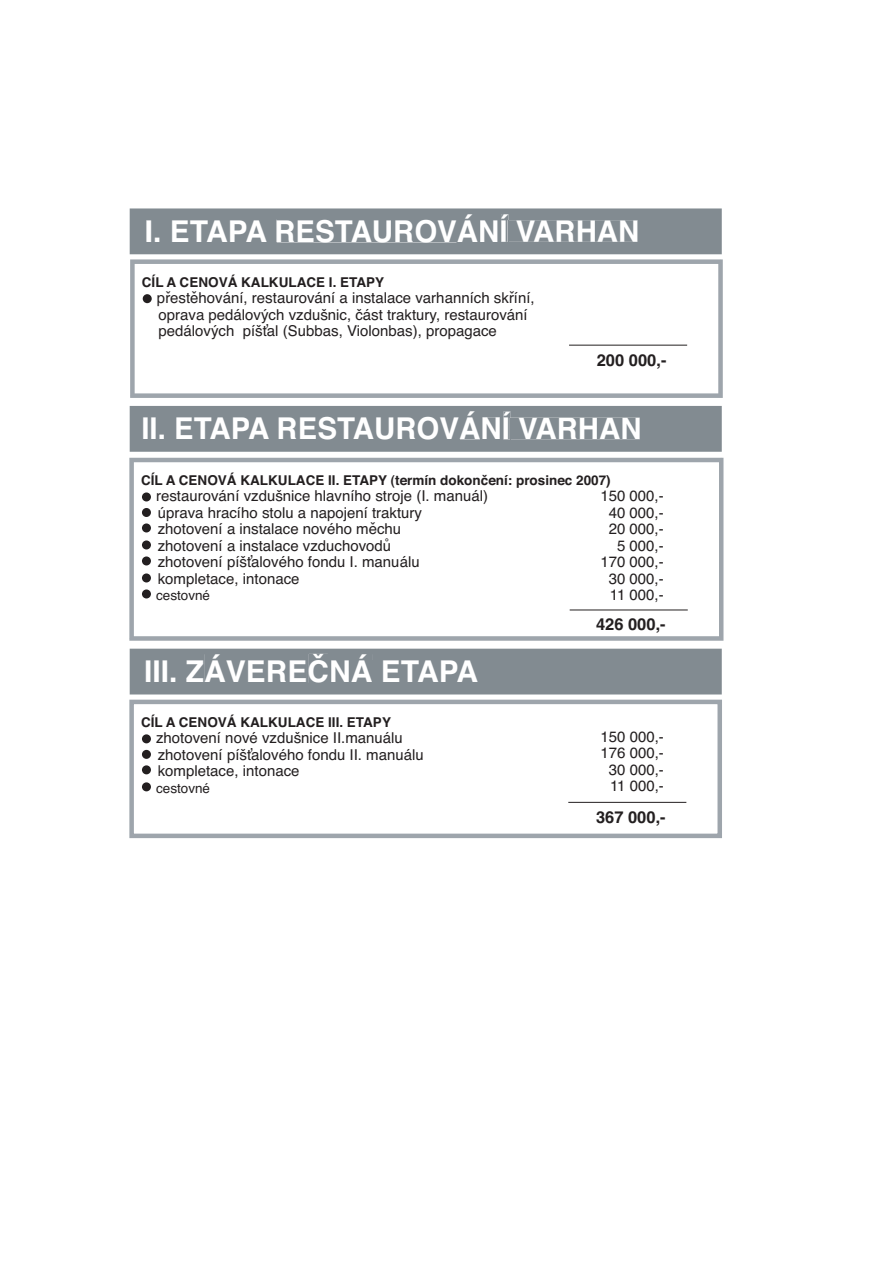
<style>
.page{position:relative;width:893px;height:1263px;background:#fff}
.page>*{position:absolute;margin:0;border:0;box-sizing:border-box;transform-origin:0 0}
.t1{font:700 30px "Helvetica CE";color:#fff}
.t2{font:700 16.5px "Helvetica CE";color:#231f20}
.t3{font:15px/16.5px "Helvetica CE";color:#231f20}
.t4{font:700 13.5px "Helvetica CE";color:#231f20}
.t5{font:13.5px "Helvetica CE";color:#231f20}
</style>
<div class="page">
<div style="left:130px;top:649px;width:591px;height:46px;background:#828b91"></div>
<div style="left:130px;top:406px;width:591px;height:46px;background:#828b91"></div>
<div style="left:146px;top:660px;width:57px;height:22px;background:#828b91"></div>
<div style="left:205px;top:654px;width:20px;height:28px;background:#828b91"></div>
<div style="left:226px;top:660px;width:80px;height:22px;background:#828b91"></div>
<div style="left:309px;top:654px;width:19px;height:29px;background:#828b91"></div>
<div style="left:331px;top:660px;width:18px;height:22px;background:#828b91"></div>
<div style="left:351px;top:654px;width:21px;height:28px;background:#828b91"></div>
<div style="left:372px;top:660px;width:105px;height:22px;background:#828b91"></div>
<svg style="left:129px;top:458px;width:594px;height:183px"></svg>
<div style="left:142px;top:492px;width:9px;height:9px;background:#231f20;border-radius:50%"></div>
<div style="left:142px;top:508px;width:9px;height:9px;background:#231f20;border-radius:50%"></div>
<div style="left:142px;top:523px;width:9px;height:9px;background:#231f20;border-radius:50%"></div>
<div style="left:142px;top:540px;width:9px;height:9px;background:#231f20;border-radius:50%"></div>
<div style="left:142px;top:556px;width:9px;height:9px;background:#231f20;border-radius:50%"></div>
<div style="left:142px;top:573px;width:9px;height:9px;background:#231f20;border-radius:50%"></div>
<div style="left:142px;top:589px;width:9px;height:9px;background:#231f20;border-radius:50%"></div>
<div style="left:142px;top:734px;width:9px;height:9px;background:#231f20;border-radius:50%"></div>
<div style="left:142px;top:750px;width:9px;height:9px;background:#231f20;border-radius:50%"></div>
<div style="left:142px;top:765px;width:9px;height:9px;background:#231f20;border-radius:50%"></div>
<div style="left:142px;top:782px;width:9px;height:9px;background:#231f20;border-radius:50%"></div>
<div style="left:129px;top:700px;width:593px;height:138px;border:4px solid #9ea5ac"></div>
<div style="left:130px;top:208px;width:591px;height:46px;background:#828b91"></div>
<svg style="left:130px;top:259px;width:592px;height:139px"></svg>
<h1 class="t1" style="left:145px;top:214px;width:496px">I. ETAPA RESTAUROVÁNÍ VARHAN</h1>
<p class="t4" style="left:142px;top:274px;width:244px">CÍL A CENOVÁ KALKULACE I. ETAPY</p>
<p class="t3" style="left:157px;top:291px;width:379px">přestěhování, restaurování a instalace varhanních skříní, oprava pedálových vzdušnic, část traktury, restaurování pedálových píšťal (Subbas, Violonbas), propagace</p>
<p class="t2" style="left:596px;top:351px;width:71px">200 000,-</p>
<h1 class="t1" style="left:141px;top:411px;width:501px">II. ETAPA RESTAUROVÁNÍ VARHAN</h1>
<p class="t4" style="left:141px;top:472px;width:471px">CÍL A CENOVÁ KALKULACE II. ETAPY (termín dokončení: prosinec 2007)</p>
<p class="t3" style="left:156px;top:489px;width:333px">restaurování vzdušnice hlavního stroje (I. manuál) úprava hracího stolu a napojení traktury zhotovení a instalace nového měchu<br>zhotovení a instalace vzduchovodů<br>zhotovení píšťalového fondu I. manuálu kompletace, intonace</p>
<p class="t5" style="left:156px;top:591px;width:56px">cestovné</p>
<p class="t2" style="left:596px;top:615px;width:71px">426 000,-</p>
<p class="t3" style="left:600px;top:489px;width:65px;text-align:right">150 000,-<br>40 000,-<br>20 000,-<br>5 000,-<br>170 000,-<br>30 000,-<br>11 000,-</p>
<h1 class="t1" style="left:144px;top:654px;width:335px">III. ZÁVEREČNÁ ETAPA</h1>
<p class="t4" style="left:141px;top:714px;width:251px">CÍL A CENOVÁ KALKULACE III. ETAPY</p>
<p class="t3" style="left:156px;top:731px;width:269px">zhotovení nové vzdušnice II.manuálu zhotovení píšťalového fondu II. manuálu kompletace, intonace</p>
<p class="t5" style="left:156px;top:783px;width:56px">cestovné</p>
<p class="t3" style="left:600px;top:730px;width:65px;text-align:right">150 000,-<br>176 000,-<br>30 000,-<br>11 000,-</p>
<p class="t2" style="left:596px;top:807px;width:71px">367 000,-</p>
</div>
